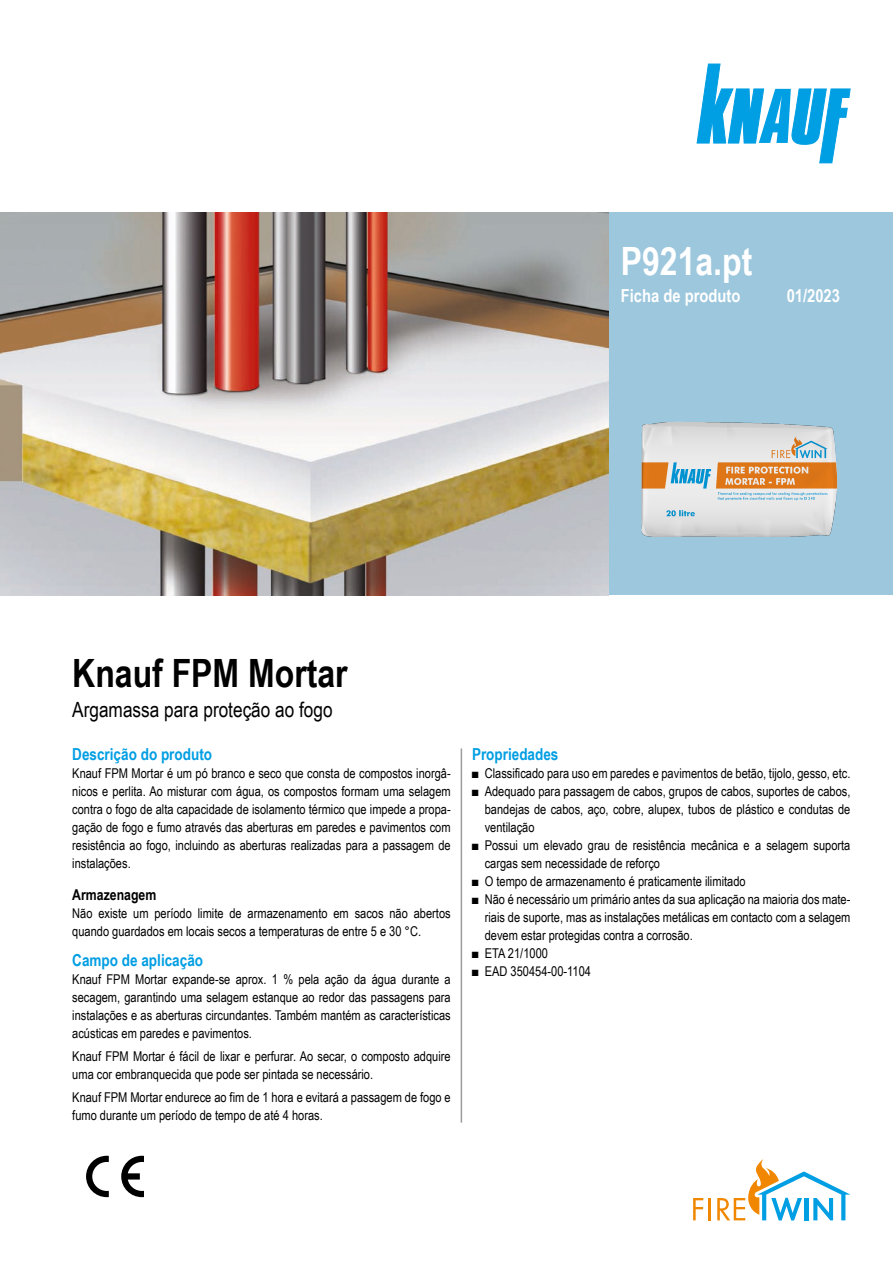
<style>
.page{position:relative;width:893px;height:1263px;background:#fff}
.page>*{position:absolute;margin:0;border:0;box-sizing:border-box;transform-origin:0 0}
.Línea_de_título_1{font:700 39px "Arial Narrow";color:#000}
.Portada_Título{font:700 39px "Arial Narrow";color:#fff}
.Línea_de_título_3{font:21px "Arial Narrow";color:#000}
.Portada_Descripción{font:700 18px "Arial Narrow";color:#fff}
.Redacción_Título_1{font:700 16.5px "Arial Narrow";color:#009ee3}
.Redacción_Título_2{font:700 15px "Arial Narrow";color:#000}
.Básico_mayor_espacio{font:13.5px/18px "Arial Narrow";color:#000;text-align:justify}
</style>
<div class="page">
<svg style="left:697px;top:64px;width:153px;height:99px"></svg>
<svg style="left:86px;top:1156px;width:23px;height:41px"></svg>
<svg style="left:121px;top:1156px;width:23px;height:41px"></svg>
<svg style="left:693px;top:1198px;width:10px;height:22px"></svg>
<hr style="left:708px;top:1198px;width:3px;height:22px;background:#f18700">
<svg style="left:717px;top:1159px;width:133px;height:61px"></svg>
<hr style="left:461px;top:748px;width:1px;height:375px;background:#9c9c9d">
<div style="left:608px;top:213px;width:285px;height:382px;background:#9cc7dd"></div>
<img style="left:0;top:213px;width:608px;height:382px">
<img style="left:641px;top:421px;width:197px;height:116px">
<p class="Portada_Título" style="left:621px;top:232px;width:133px">P921a.pt</p>
<p class="Portada_Descripción" style="left:621px;top:282px;width:121px">Ficha de produto</p>
<p class="Portada_Descripción" style="left:787px;top:282px;width:55px">01/2023</p>
<p class="Línea_de_título_1" style="left:72px;top:644px;width:277px">Knauf FPM Mortar</p>
<p class="Línea_de_título_3" style="left:72px;top:694px;width:262px">Argamassa para proteção ao fogo</p>
<p class="Redacción_Título_1" style="left:72px;top:742px;width:141px">Descrição do produto</p>
<p class="Básico_mayor_espacio" style="left:72px;top:764px;width:380px">Knauf FPM Mortar é um pó branco e seco que consta de compostos inorgâ&shy;nicos e perlita. Ao misturar com água, os compostos formam uma selagem contra o fogo de alta capacidade de isolamento térmico que impede a propa&shy;gação de fogo e fumo através das aberturas em paredes e pavimentos com resistência ao fogo, incluindo as aberturas realizadas para a passagem de instalações.</p>
<p class="Redacción_Título_2" style="left:72px;top:884px;width:86px">Armazenagem</p>
<p class="Básico_mayor_espacio" style="left:72px;top:904px;width:380px">Não existe um período limite de armazenamento em sacos não abertos quando guardados em locais secos a temperaturas de entre 5 e 30 °C.</p>
<p class="Redacción_Título_1" style="left:72px;top:948px;width:132px">Campo de aplicação</p>
<p class="Básico_mayor_espacio" style="left:72px;top:970px;width:380px">Knauf FPM Mortar expande-se aprox. 1 % pela ação da água durante a secagem, garantindo uma selagem estanque ao redor das passagens para instalações e as aberturas circundantes. Também mantém as características acústicas em paredes e pavimentos.</p>
<p class="Básico_mayor_espacio" style="left:72px;top:1047px;width:380px">Knauf FPM Mortar é fácil de lixar e perfurar. Ao secar, o composto adquire uma cor embranquecida que pode ser pintada se necessário.</p>
<p class="Básico_mayor_espacio" style="left:72px;top:1087px;width:380px">Knauf FPM Mortar endurece ao fim de 1 hora e evitará a passagem de fogo e fumo durante um período de tempo de até 4 horas.</p>
<p class="Redacción_Título_1" style="left:472px;top:742px;width:88px">Propriedades</p>
<p class="Básico_mayor_espacio" style="left:472px;top:764px;width:380px">■ Classificado para uso em paredes e pavimentos de betão, tijolo, gesso, etc.</p>
<p class="Básico_mayor_espacio" style="left:485px;top:782px;width:367px;text-indent:-13px">■ Adequado para passagem de cabos, grupos de cabos, suportes de cabos, bandejas de cabos, aço, cobre, alupex, tubos de plástico e condutas de ventilação</p>
<p class="Básico_mayor_espacio" style="left:485px;top:836px;width:367px;text-indent:-13px">■ Possui um elevado grau de resistência mecânica e a selagem suporta cargas sem necessidade de reforço</p>
<p class="Básico_mayor_espacio" style="left:472px;top:872px;width:275px">■ O tempo de armazenamento é praticamente ilimitado</p>
<p class="Básico_mayor_espacio" style="left:485px;top:890px;width:367px;text-indent:-13px">■ Não é necessário um primário antes da sua aplicação na maioria dos mate&shy;riais de suporte, mas as instalações metálicas em contacto com a selagem devem estar protegidas contra a corrosão.</p>
<p class="Básico_mayor_espacio" style="left:472px;top:944px;width:77px">■ ETA 21/1000</p>
<p class="Básico_mayor_espacio" style="left:472px;top:962px;width:121px">■ EAD 350454-00-1104</p>
</div>
